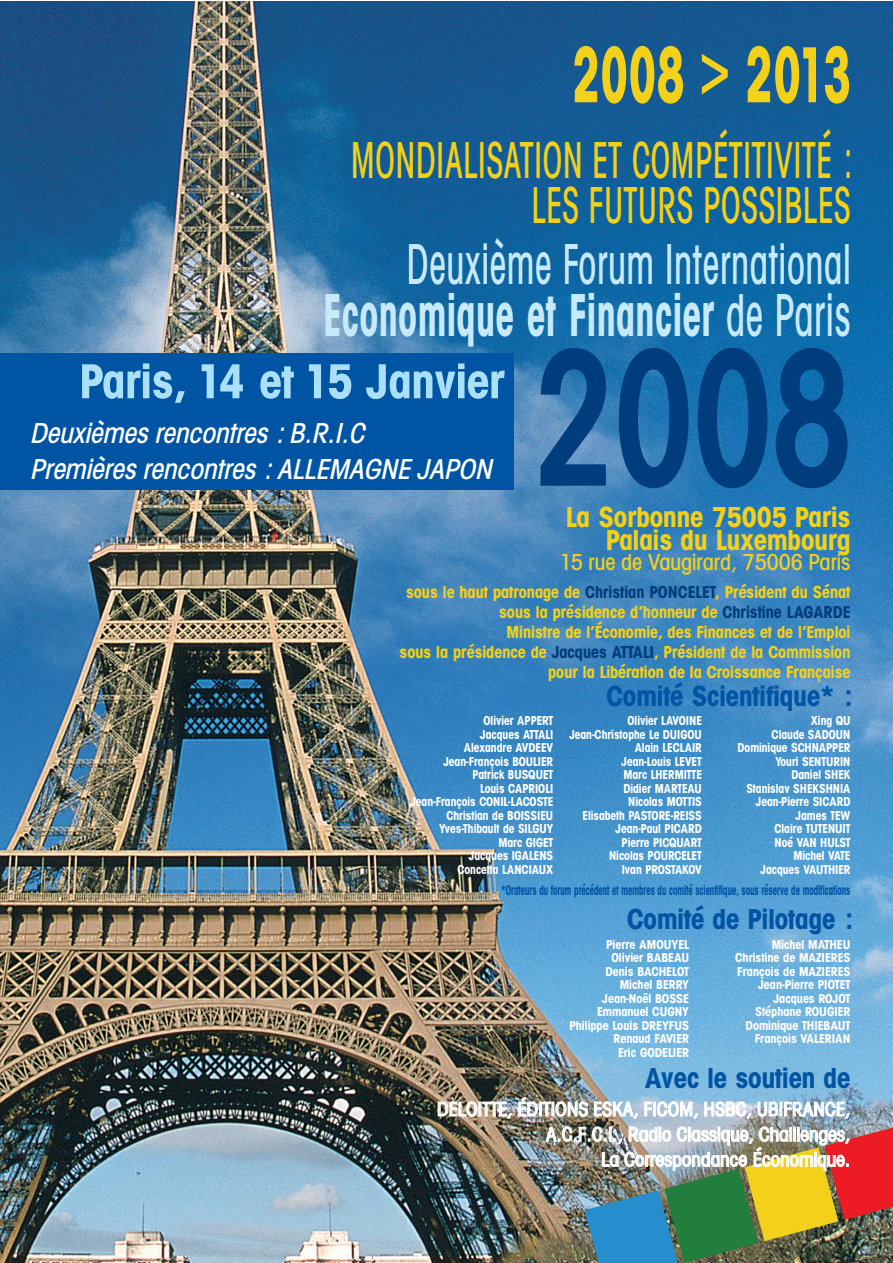
<style>
.page{position:relative;width:893px;height:1263px;background:#fff}
.page>*{position:absolute;margin:0;border:0;box-sizing:border-box;transform-origin:0 0}
.t1{font:195px "Av Garde C Medium";color:#003d7d;scale:.75 1}
.t2{font:82.5px "Av Garde C Bold";letter-spacing:.025em;color:#f3d019;scale:.65 1}
.t3{font:63px "Av Garde C Bold";letter-spacing:.025em;color:#c7eafb;scale:.65 1}
.t4{font:60px "Av Garde C Medium";letter-spacing:.025em;color:#c7eafb;scale:.65 1}
.t5{font:54px/45px "Av Garde C Medium";letter-spacing:.025em;color:#f3d019;text-align:right;scale:.65 1}
.t6{font:51px "Av Garde C Bold";color:#aae0fa}
.t7{font:italic 30px/36px "Av Garde C Medium";color:#fff}
.t8{font:30px "Av Garde C Bold";color:#0054a4}
.t9{font:30px/22.8px "Av Garde C Bold";color:#f3d019;text-align:right}
.t10{font:24px "Av Garde C Medium";color:#f3d019}
.t11{font:21px/25.2px "Av Garde C Medium";color:#fff;text-align:right}
.t12{font:18px/19.8px "Av Garde C Bold";color:#f3d019;text-align:right}
.t13{font:14.7px "Av Garde C Bold";color:#0054a4;scale:.67 1}
.t14{font:13.5px/13.5px "Av Garde C Bold";color:#fff;text-align:right;scale:.95 1}
.t15{font:13.5px/13.5px "Av Garde C Bold";color:#fff;text-align:right}
.s1{font-family:"Av Garde C Medium"}
.s2{color:#003d7d}
</style>
<div class="page">
<img style="left:0;top:1px;width:893px;height:1262px">
<div style="left:0;top:353px;width:513px;height:136px;background:#0054a4"></div>
<img style="left:584px;top:1126px;width:309px;height:137px">
<h2 class="t2" style="left:573px;top:44px;width:429px">2008 &gt; 2013</h2>
<h3 class="t5" style="left:351px;top:143px;width:770px">MONDIALISATION ET COMPÉTITIVITÉ :<br>LES FUTURS POSSIBLES</h3>
<h3 class="t4" style="left:407px;top:241px;width:684px">Deuxième Forum International</h3>
<h3 class="t3" style="left:324px;top:291px;width:812px">Economique et Financier <span class="s1">de Paris</span></h3>
<h1 class="t1" style="left:538px;top:344px;width:415px">2008</h1>
<h3 class="t6" style="left:79px;top:362px;width:427px">Paris, 14 et 15 Janvier</h3>
<h3 class="t7" style="left:30px;top:417px;width:469px">Deuxièmes rencontres :B.R.I.C<br>Premières rencontres :ALLEMAGNE JAPON</h3>
<h3 class="t9" style="left:566px;top:509px;width:286px">La Sorbonne 75005 Paris<br>Palais du Luxembourg</h3>
<h3 class="t10" style="left:562px;top:553px;width:290px">15 rue de Vaugirard, 75006 Paris</h3>
<p class="t12" style="left:400px;top:584px;width:452px">sous le haut patronage de <span class="s2">Christian PONCELET</span>, Président du Sénat sous la présidence d’honneur de <span class="s2">Christine LAGARDE<br></span>Ministre de l’Économie, des Finances et de l’Emploi<br>sous la présidence de <span class="s2">Jacques ATTALI</span>, Président de la Commission pour la Libération de la Croissance Française</p>
<h3 class="t8" style="left:606px;top:685px;width:246px">Comité Scientifique* :</h3>
<p class="t14" style="left:410px;top:715px;width:152px">Olivier APPERT<br>Jacques ATTALI<br>Alexandre AVDEEV<br>Jean-François BOULIER<br>Patrick BUSQUET<br>Louis CAPRIOLI<br>Jean-François CONIL-LACOSTE<br>Christian de BOISSIEU<br>Yves-Thibault de SILGUY<br>Marc GIGET<br>Jacques IGALENS<br>Concetta LANCIAUX</p>
<p class="t14" style="left:569px;top:715px;width:141px">Olivier LAVOINE<br>Jean-Christophe Le DUIGOU<br>Alain LECLAIR<br>Jean-Louis LEVET<br>Marc LHERMITTE<br>Didier MARTEAU<br>Nicolas MOTTIS<br>Elisabeth PASTORE-REISS<br>Jean-Paul PICARD<br>Pierre PICQUART<br>Nicolas POURCELET<br>Ivan PROSTAKOV</p>
<p class="t14" style="left:737px;top:715px;width:120px">Xing QU<br>Claude SADOUN<br>Dominique SCHNAPPER<br>Youri SENTURIN<br>Daniel SHEK<br>Stanislav SHEKSHNIA<br>Jean-Pierre SICARD<br>James TEW<br>Claire TUTENUIT<br>Noé VAN HULST<br>Michel VATE<br>Jacques VAUTHIER</p>
<p class="t13" style="left:501px;top:885px;width:523px">*Orateurs du forum précédent et membres du comité scientifique, sous réserve de modifications</p>
<h3 class="t8" style="left:627px;top:907px;width:226px">Comité de Pilotage :</h3>
<p class="t15" style="left:569px;top:939px;width:121px">Pierre AMOUYEL<br>Olivier BABEAU<br>Denis BACHELOT<br>Michel BERRY<br>Jean-Noël BOSSE<br>Emmanuel CUGNY<br>Philippe Louis DREYFUS<br>Renaud FAVIER<br>Eric GODELIER</p>
<p class="t15" style="left:735px;top:939px;width:117px">Michel MATHEU<br>Christine de MAZIERES<br>François de MAZIERES<br>Jean-Pierre PIOTET<br>Jacques ROJOT<br>Stéphane ROUGIER<br>Dominique THIEBAUT<br>François VALERIAN</p>
<h3 class="t8" style="left:645px;top:1066px;width:207px">Avec le soutien de</h3>
<h3 class="t11" style="left:437px;top:1098px;width:415px">DELOITTE, ÉDITIONS ESKA, FICOM, HSBC, UBIFRANCE,<br>A.C.F.C.I., Radio Classique, Challlenges,<br>La Correspondance Économique.</h3>
</div>
